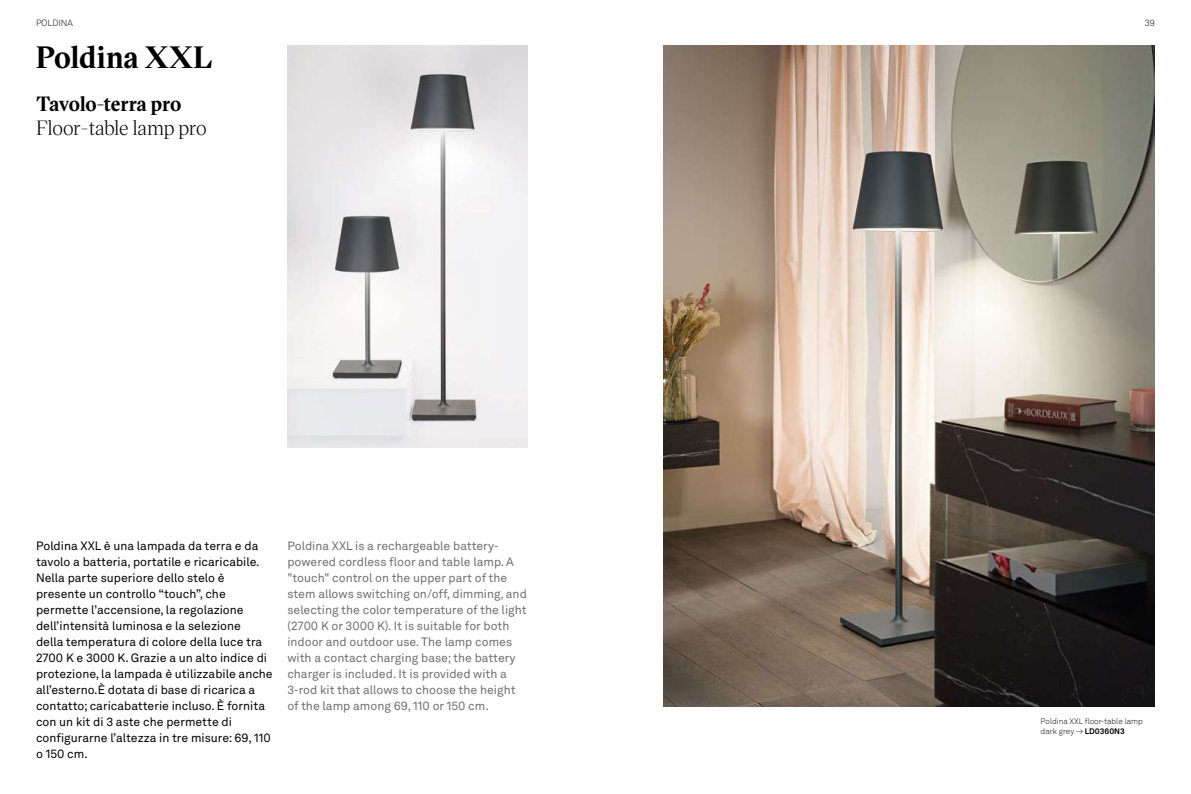
<style>
.page{position:relative;width:1191px;height:794px;background:#fff}
.page>*{position:absolute;margin:0;border:0;box-sizing:border-box;transform-origin:0 0}
.t1{font:700 30px "Victor Serif";letter-spacing:.005em;color:#000}
.t2{font:20px "Victor Serif";letter-spacing:-.02em;color:#000}
.t3{font:700 20px "Victor Serif";letter-spacing:-.015em;color:#000}
.t4{font:12px/16px "Akkurat LL";color:#000}
.t5{font:12px/16px "Akkurat LL";color:#706f6f}
.t6{font:300 9px "Akkurat";color:#000}
.t7{font:300 8px/10px "Akkurat LL";color:#000}
.s1{font-weight:700}
</style>
<div class="page">
<img style="left:287px;top:45px;width:240px;height:403px">
<img style="left:663px;top:45px;width:492px;height:661px">
<p class="t6" style="left:36px;top:18px;width:38px">POLDINA</p>
<h1 class="t1" style="left:36px;top:37px;width:178px">Poldina XXL</h1>
<h2 class="t3" style="left:36px;top:91px;width:147px">Tavolo-terra pro</h2>
<h2 class="t2" style="left:36px;top:114px;width:172px">Floor-table lamp pro</h2>
<p class="t4" style="left:36px;top:537px;width:238px">Poldina XXL è una lampada da terra e da tavolo a batteria, portatile e ricaricabile.<br>Nella parte superiore dello stelo è presente un controllo “touch”, che permette l’accensione, la regolazione dell’intensità luminosa e la selezione<br>della temperatura di colore della luce tra 2700 K e 3000 K. Grazie a un alto indice di protezione, la lampada è utilizzabile anche all’esterno.È dotata di base di ricarica a contatto; caricabatterie incluso. È fornita con un kit di 3 aste che permette di configurarne l’altezza in tre misure: 69, 110 o 150 cm.</p>
<p class="t5" style="left:287px;top:537px;width:241px">Poldina XXL is a rechargeable battery&shy;powered cordless floor and table lamp. A "touch" control on the upper part of the stem allows switching on/off, dimming, and selecting the color temperature of the light (2700 K or 3000 K). It is suitable for both indoor and outdoor use. The lamp comes with a contact charging base; the battery charger is included. It is provided with a 3-rod kit that allows to choose the height of the lamp among 69, 110 or 150 cm.</p>
<p class="t6" style="left:1144px;top:18px;width:12px">39</p>
<p class="t7" style="left:1040px;top:715px;width:104px">Poldina XXL floor-table lamp dark grey → <span class="s1">LD0360N3</span></p>
</div>
